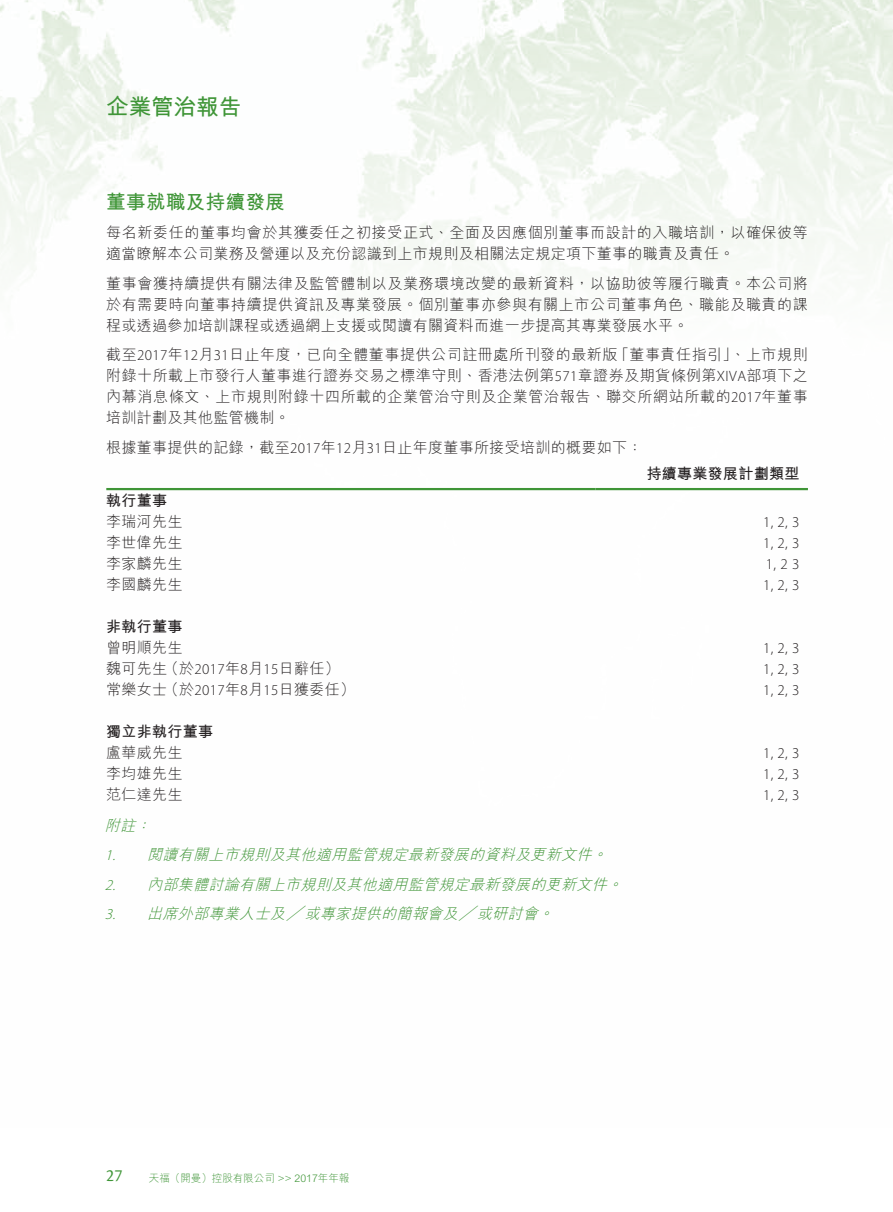
<style>
.page{position:relative;width:893px;height:1212px;background:#fff}
.page>*{position:absolute;margin:0;border:0;box-sizing:border-box;transform-origin:0 0}
.t1{font:700 22.5px "M Hei HK";color:#3f9537}
.t2{font:700 19.5px "M Hei HK";letter-spacing:.02em;color:#3f9537}
.t3{font:18px "Cronos Pro Disp";color:#3f9537}
.t4{font:300 15px/21px "M Hei HK";letter-spacing:.02em;color:#231f20;text-align:justify}
.t5{font:300 15px/21px "M Hei HK";letter-spacing:.04em;color:#231f20}
.t6{font:italic 300 15px "M Hei HK";color:#3f9537}
.t7{font:300 15px "Myriad Pro";color:#231f20}
.t8{font:700 15px "M Hei HK";letter-spacing:.02em;color:#231f20}
.t9{font:italic 300 15px "Myriad Pro";color:#3f9537}
.t10{font:300 10.5px "M Hei HK";color:#3f9537}
.s1{font-family:"Myriad Pro"}
</style>
<div class="page">
<img style="left:0;top:0;width:893px;height:491px">
<hr style="left:106px;top:488px;width:489px;height:2px;background:#3f9537">
<hr style="left:595px;top:488px;width:213px;height:2px;background:#3f9537">
<h1 class="t1" style="left:106px;top:90px;width:136px">企業管治報告</h1>
<h2 class="t2" style="left:106px;top:187px;width:180px">董事就職及持續發展</h2>
<p class="t5" style="left:106px;top:222px;width:703px">每名新委任的董事均會於其獲委任之初接受正式、全面及因應個別董事而設計的入職培訓，以確保彼等適當瞭解本公司業務及營運以及充份認識到上市規則及相關法定規定項下董事的職責及責任。</p>
<p class="t4" style="left:106px;top:272px;width:703px">董事會獲持續提供有關法律及監管體制以及業務環境改變的最新資料，以協助彼等履行職責。本公司將於有需要時向董事持續提供資訊及專業發展。個別董事亦參與有關上市公司董事角色、職能及職責的課程或透過參加培訓課程或透過網上支援或閱讀有關資料而進一步提高其專業發展水平。</p>
<p class="t5" style="left:614px;top:344px;width:195px">「董事責任指引」、上市規則</p>
<p class="t5" style="left:106px;top:344px;width:703px">截至<span class="s1">2017</span>年<span class="s1">12</span>月<span class="s1">31</span>日止年度，已向全體董事提供公司註冊處所刊發的最新版<br>附錄十所載上市發行人董事進行證券交易之標準守則、香港法例第<span class="s1">571</span>章證券及期貨條例第<span class="s1">XIVA</span>部項下之內幕消息條文、上市規則附錄十四所載的企業管治守則及企業管治報告、聯交所網站所載的<span class="s1">2017</span>年董事培訓計劃及其他監管機制。</p>
<p class="t4" style="left:106px;top:436px;width:538px">根據董事提供的記錄，截至<span class="s1">2017</span>年<span class="s1">12</span>月<span class="s1">31</span>日止年度董事所接受培訓的概要如下：</p>
<p class="t8" style="left:647px;top:463px;width:154px">持續專業發展計劃類型</p>
<p class="t8" style="left:106px;top:490px;width:62px">執行董事</p>
<p class="t7" style="left:763px;top:514px;width:38px">1,2,3</p>
<p class="t4" style="left:106px;top:511px;width:78px">李瑞河先生</p>
<p class="t4" style="left:106px;top:532px;width:78px">李世偉先生</p>
<p class="t4" style="left:106px;top:553px;width:78px">李家麟先生</p>
<p class="t4" style="left:106px;top:574px;width:78px">李國麟先生</p>
<p class="t8" style="left:106px;top:616px;width:78px">非執行董事</p>
<p class="t4" style="left:106px;top:637px;width:78px">曾明順先生</p>
<p class="t4" style="left:164px;top:658px;width:177px">（於<span class="s1">2017</span>年月<span class="s1">8 15</span>日辭任(</p>
<p class="t4" style="left:106px;top:658px;width:62px">魏可先生</p>
<p class="t4" style="left:164px;top:679px;width:193px">（於<span class="s1">2017</span>年月<span class="s1">8 15</span>日獲委任(</p>
<p class="t4" style="left:106px;top:679px;width:62px">常樂女士</p>
<p class="t8" style="left:106px;top:721px;width:108px">獨立非執行董事</p>
<p class="t4" style="left:106px;top:742px;width:78px">盧華威先生</p>
<p class="t4" style="left:106px;top:763px;width:78px">李均雄先生</p>
<p class="t4" style="left:106px;top:784px;width:78px">范仁達先生</p>
<p class="t6" style="left:135px;top:815px;width:22px">：</p>
<p class="t6" style="left:105px;top:815px;width:37px">附註</p>
<p class="t9" style="left:105px;top:847px;width:16px">1.</p>
<p class="t6" style="left:147px;top:844px;width:451px">閱讀有關上市規則及其他適用監管規定最新發展的資料及更新文件</p>
<p class="t6" style="left:592px;top:844px;width:22px">。</p>
<p class="t9" style="left:105px;top:877px;width:16px">2.</p>
<p class="t6" style="left:147px;top:874px;width:466px">內部集體討論有關上市規則及其他適用監管規定最新發展的更新文件</p>
<p class="t6" style="left:607px;top:874px;width:22px">。</p>
<p class="t9" style="left:105px;top:906px;width:16px">3.</p>
<p class="t6" style="left:287px;top:903px;width:22px">╱</p>
<p class="t6" style="left:460px;top:903px;width:22px">╱</p>
<p class="t6" style="left:304px;top:903px;width:160px">或專家提供的簡報會及</p>
<p class="t6" style="left:477px;top:903px;width:68px">或研討會</p>
<p class="t6" style="left:147px;top:903px;width:144px">出席外部專業人士及</p>
<p class="t6" style="left:538px;top:903px;width:22px">。</p>
<p class="t3" style="left:106px;top:1165px;width:18px">27</p>
<p class="t10" style="left:149px;top:1171px;width:202px">天福（開曼）控股有限公司 &gt;&gt; 2017年年報</p>
<p class="t7" style="left:763px;top:535px;width:38px">1,2,3</p>
<p class="t7" style="left:766px;top:556px;width:35px">1, 32</p>
<p class="t7" style="left:763px;top:577px;width:38px">1,2,3</p>
<p class="t7" style="left:763px;top:640px;width:38px">1,2,3</p>
<p class="t7" style="left:763px;top:661px;width:38px">1,2,3</p>
<p class="t7" style="left:763px;top:682px;width:38px">1,2,3</p>
<p class="t7" style="left:763px;top:745px;width:38px">1,2,3</p>
<p class="t7" style="left:763px;top:766px;width:38px">1,2,3</p>
<p class="t7" style="left:763px;top:787px;width:38px">1,2,3</p>
</div>
